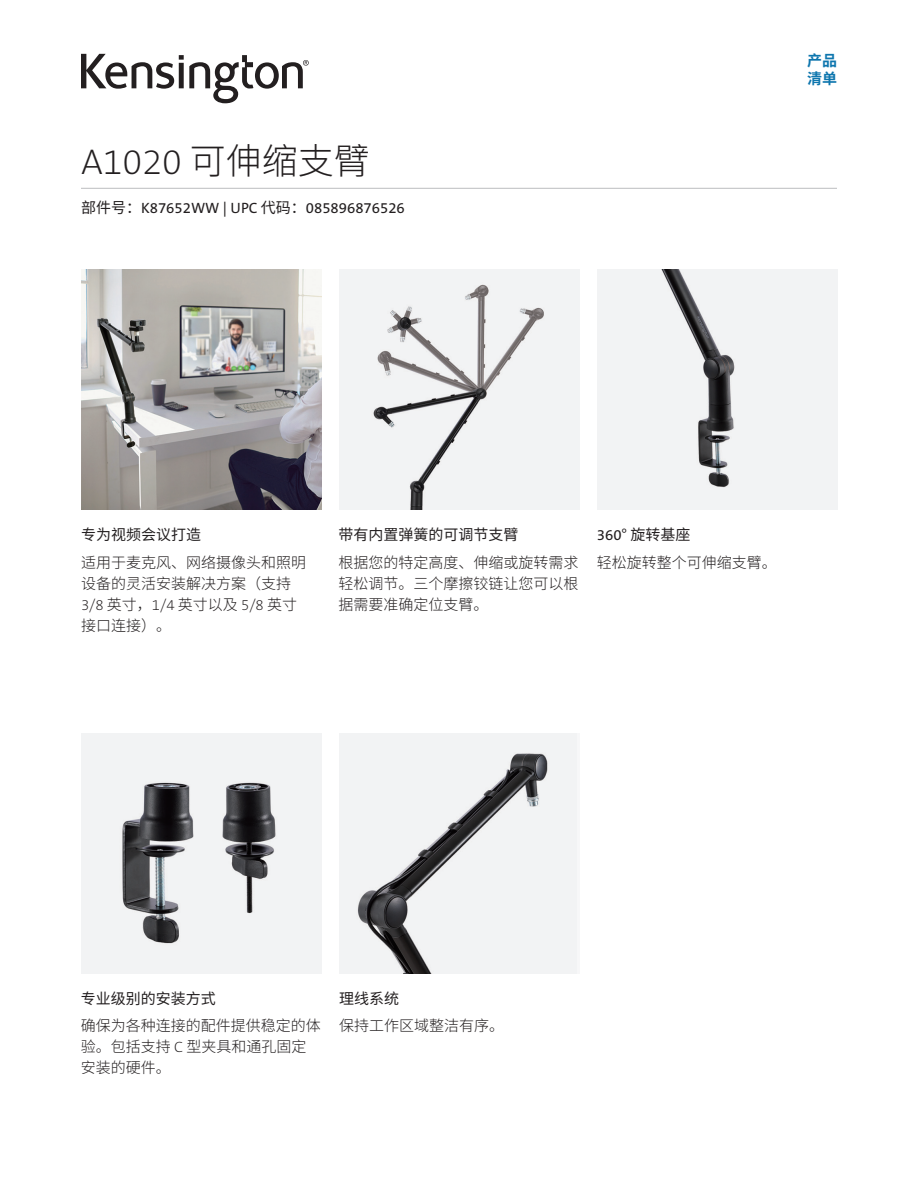
<style>
.page{position:relative;width:918px;height:1188px;background:#fff}
.page>*{position:absolute;margin:0;border:0;box-sizing:border-box;transform-origin:0 0}
.t1{font:36px "The Sans KENSINGTON2 XL";color:#231f20}
.t2{font:300 15px/21px "Noto Sans CJ Ksc";color:#231f20}
.t3{font:15px "Noto Sans CJ Ksc";color:#231f20}
.t4{font:15px "The Sans KENSINGTON5 Rg";color:#231f20}
.t5{font:15px "The Sans KENSINGTON2 XL";color:#231f20}
.t6{font:700 15px/18px "Noto Sans CJ Ksc";color:#0e76ae}
.s1{font-family:"Noto Sans CJ Ksc";font-weight:300}
.s2{font-family:"Noto Sans CJ Ksc"}
.s3{font-family:"The Sans KENSINGTON5 Rg";font-weight:400}
.s4{font-weight:400}
.s5{font-family:"The Sans KENSINGTON2 XL";font-weight:400}
</style>
<div class="page">
<hr style="left:81px;top:188px;width:756px;height:1px;background:#bcbdc0">
<svg style="left:81px;top:54px;width:228px;height:49px"></svg>
<img style="left:81px;top:270px;width:240px;height:240px">
<img style="left:339px;top:270px;width:241px;height:240px">
<img style="left:597px;top:270px;width:241px;height:240px">
<img style="left:81px;top:733px;width:240px;height:241px">
<img style="left:339px;top:733px;width:237px;height:241px">
<h1 class="t1" style="left:81px;top:143px;width:290px">A1020 <span class="s1">可伸缩支臂</span></h1>
<p class="t4" style="left:81px;top:200px;width:325px"><span class="s2">部件号：</span>K87652WW | UPC <span class="s2">代码：</span>085896876526</p>
<p class="t6" style="left:807px;top:52px;width:31px">产品清单</p>
<p class="t3" style="left:81px;top:526px;width:121px">专为视频会议打造</p>
<p class="t2" style="left:81px;top:552px;width:226px">适用于麦克风、网络摄像头和照明设备的灵活安装解决方案（支持</p>
<p class="t5" style="left:81px;top:597px;width:218px">3/8 <span class="s1">英寸，</span>1/4 <span class="s1">英寸以及</span> 5/8 <span class="s1">英寸</span></p>
<p class="t2" style="left:81px;top:615px;width:91px">接口连接）。</p>
<p class="t3" style="left:339px;top:526px;width:182px">带有内置弹簧的可调节支臂</p>
<p class="t2" style="left:339px;top:552px;width:242px;text-align:justify">根据您的特定高度、伸缩或旋转需求轻松调节。三个摩擦铰链让您可以根据需要准确定位支臂。</p>
<p class="t2" style="left:597px;top:521px;width:182px;line-height:27.8px"><span class="s3">360</span><span class="s4">° 旋转基座<br></span>轻松旋转整个可伸缩支臂。</p>
<p class="t3" style="left:81px;top:990px;width:136px">专业级别的安装方式</p>
<p class="t2" style="left:81px;top:1016px;width:241px">确保为各种连接的配件提供稳定的体验。包括支持 <span class="s5">C</span> 型夹具和通孔固定安装的硬件。</p>
<p class="t3" style="left:339px;top:990px;width:61px">理线系统</p>
<p class="t2" style="left:339px;top:1016px;width:166px">保持工作区域整洁有序。</p>
</div>
